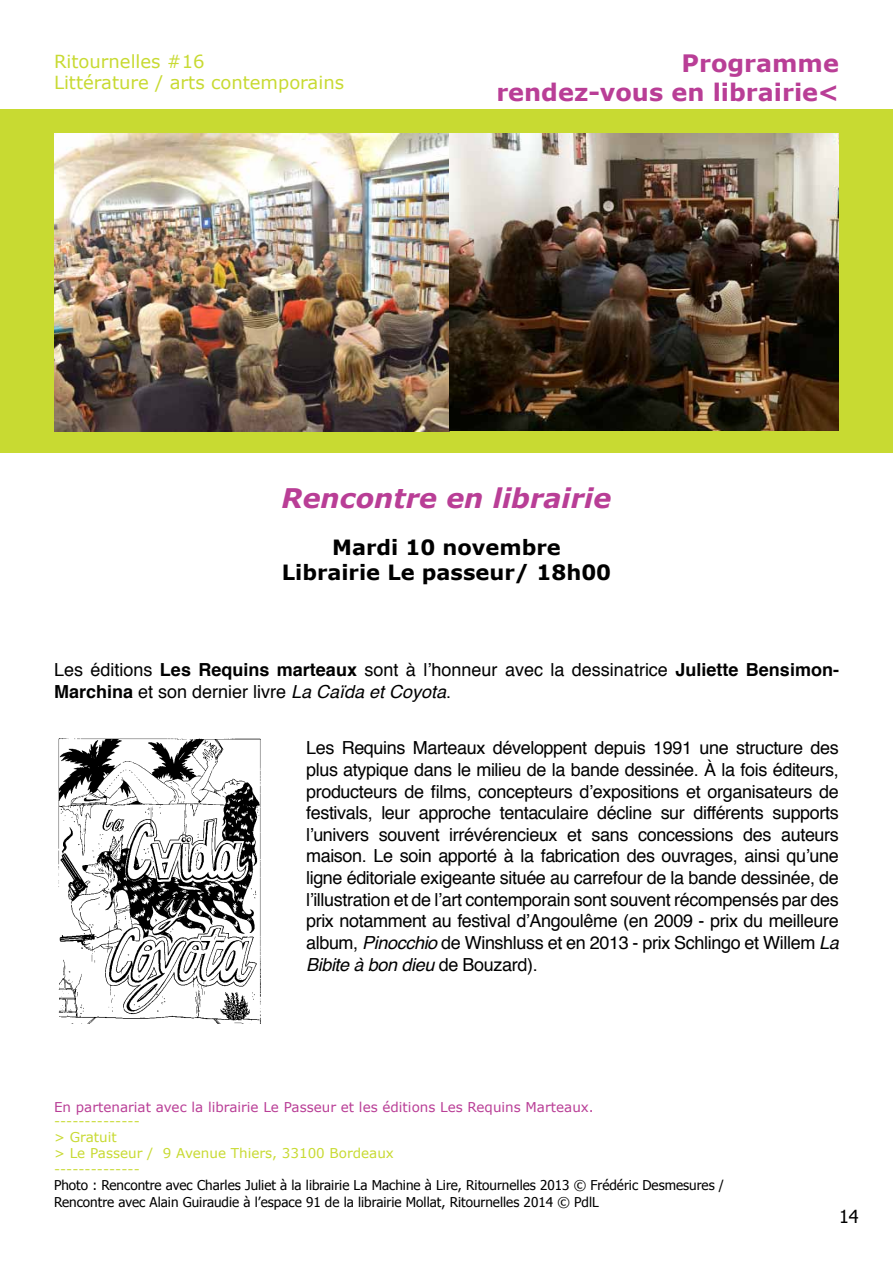
<style>
.page{position:relative;width:893px;height:1263px;background:#fff}
.page>*{position:absolute;margin:0;border:0;box-sizing:border-box;transform-origin:0 0}
.t1{font:italic 700 27px "Verdana";color:#b93e96}
.t2{font:700 24px/28.8px "Verdana";color:#b93e96;text-align:right}
.t3{font:700 21px/25.2px "Verdana";color:#000;text-align:center}
.t4{font:18px/21.6px "Helvetica";color:#000}
.t5{font:18px/21.6px "Verdana";color:#c8da32}
.t6{font:18px "Tahoma";color:#000}
.t7{font:13.5px/16.2px "Tahoma";color:#000}
.t8{font:13.5px/16.2px "Verdana";color:#c8da32}
.t9{font:13.5px "Verdana";color:#b93e96}
.s1{font-weight:700}
.s2{font-style:italic}
</style>
<div class="page">
<div style="left:0;top:109px;width:892px;height:343px;background:#c8da32"></div>
<img style="left:54px;top:133px;width:785px;height:298px">
<img style="left:58px;top:738px;width:203px;height:285px">
<p class="t5" style="left:54px;top:50px;width:292px">Ritournelles #16<br>Littérature / arts contemporains</p>
<h2 class="t2" style="left:496px;top:48px;width:344px">Programme<br>rendez-vous en librairie&lt;</h2>
<h1 class="t1" style="left:282px;top:481px;width:331px">Rencontre en librairie</h1>
<p class="t3" style="left:282px;top:534px;width:331px">Mardi 10 novembre<br>Librairie Le passeur/ 18h00</p>
<p class="t4" style="left:54px;top:661px;width:786px">Les éditions <span class="s1">Les Requins marteaux</span> sont à l’honneur avec la dessinatrice <span class="s1">Juliette Bensimon-<br>Marchina</span> et son dernier livre <span class="s2">La Caïda et Coyota</span>.</p>
<p class="t4" style="left:306px;top:739px;width:534px;text-align:justify">Les Requins Marteaux développent depuis 1991 une structure des plus atypique dans le milieu de la bande dessinée. À la fois éditeurs, producteurs de films, concepteurs d’expositions et organisateurs de festivals, leur approche tentaculaire décline sur différents supports l’univers souvent irrévérencieux et sans concessions des auteurs maison. Le soin apporté à la fabrication des ouvrages, ainsi qu’une ligne éditoriale exigeante située au carrefour de la bande dessinée, de l’illustration et de l’art contemporain sont souvent récompensés par des prix notamment au festival d’Angoulême (en 2009 - prix du meilleure album, <span class="s2">Pinocchio</span> de Winshluss et en 2013 - prix Schlingo et Willem <span class="s2">La Bibite à bon dieu</span> de Bouzard).</p>
<p class="t9" style="left:54px;top:1098px;width:541px">En partenariat avec la librairie Le Passeur et les éditions Les Requins Marteaux.</p>
<p class="t8" style="left:54px;top:1112px;width:341px">--------------<br>&gt; Gratuit<br>&gt; Le Passeur / 9 Avenue Thiers, 33100 Bordeaux --------------</p>
<p class="t7" style="left:54px;top:1177px;width:672px">Photo : Rencontre avec Charles Juliet à la librairie La Machine à Lire, Ritournelles 2013 © Frédéric Desmesures /<br>Rencontre avec Alain Guiraudie à l’espace 91 de la librairie Mollat, Ritournelles 2014 © PdlL</p>
<p class="t6" style="left:839px;top:1205px;width:21px">14</p>
</div>
